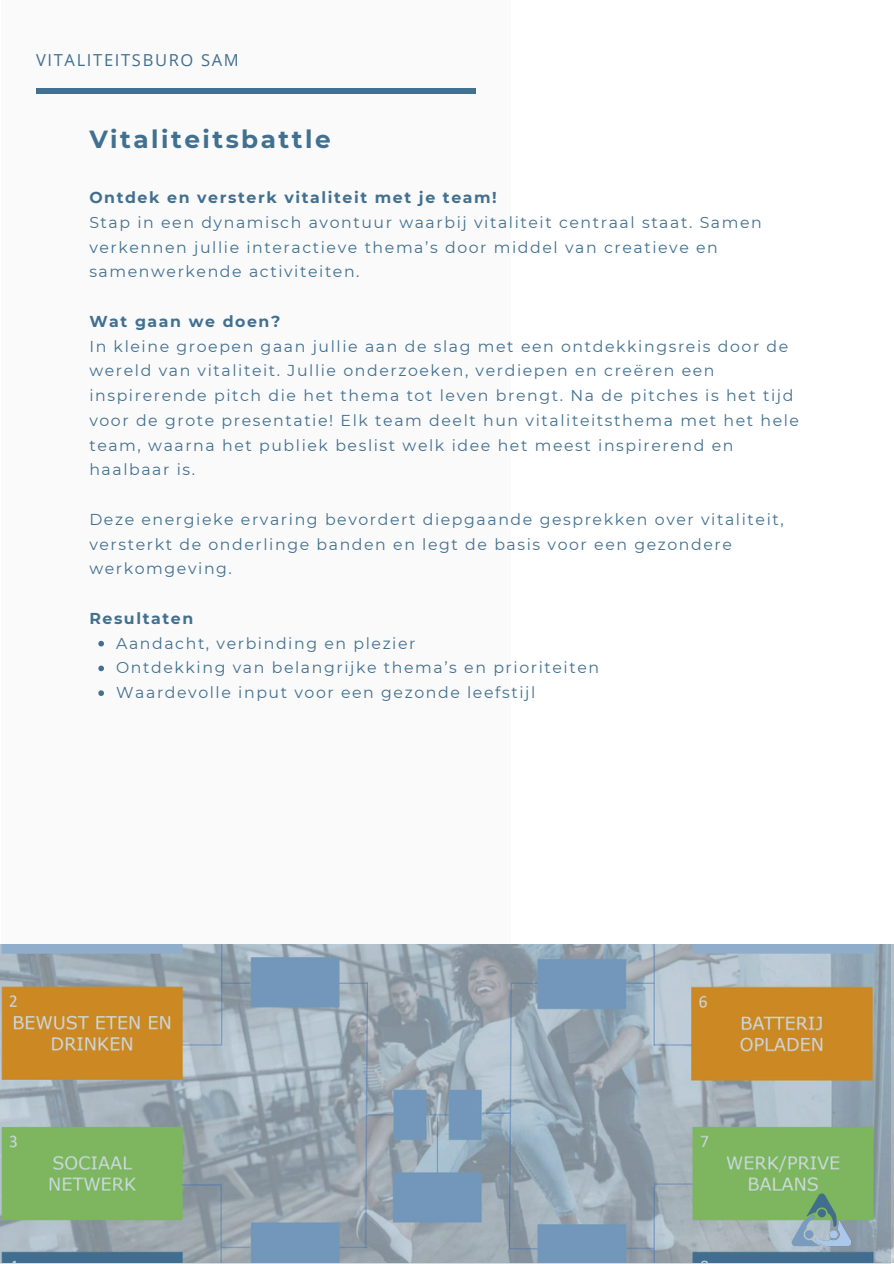
<style>
.page{position:relative;width:894px;height:1264px;background:#fff}
.page>*{position:absolute;margin:0;border:0;box-sizing:border-box;transform-origin:0 0}
.t1{font:700 24.75px "Montserrat";letter-spacing:.1em;color:#427090}
.t2{font:16.5px "Open Sans";letter-spacing:.1em;color:#427090}
.t3{font:15.75px/24.8px "Montserrat";letter-spacing:.1em;color:#427090}
.t4{font:700 15.75px "Montserrat";letter-spacing:.1em;color:#427090}
</style>
<div class="page">
<div style="left:1px;top:0;width:509px;height:1103px;background:#fafafa"></div>
<hr style="left:36px;top:89px;width:440px;height:4px;background:#427090">
<svg style="left:0;top:944px;width:890px;height:319px;background:#9aa79c"></svg>
<img style="left:789px;top:1191px;width:64px;height:58px">
<svg style="left:98px;top:641px;width:6px;height:5px"></svg>
<svg style="left:98px;top:665px;width:6px;height:6px"></svg>
<svg style="left:98px;top:690px;width:6px;height:6px"></svg>
<p class="t2" style="left:36px;top:49px;width:204px">VITALITEITSBURO SAM</p>
<h1 class="t1" style="left:89px;top:124px;width:243px">Vitaliteitsbattle</h1>
<p class="t4" style="left:89px;top:188px;width:409px">Ontdek en versterk vitaliteit met je team!</p>
<p class="t3" style="left:89px;top:210px;width:673px">Stap in een dynamisch avontuur waarbij vitaliteit centraal staat. Samen verkennen jullie interactieve thema’s door middel van creatieve en samenwerkende activiteiten.</p>
<p class="t4" style="left:89px;top:311px;width:192px">Wat gaan we doen?</p>
<p class="t3" style="left:89px;top:333px;width:711px">In kleine groepen gaan jullie aan de slag met een ontdekkingsreis door de wereld van vitaliteit. Jullie onderzoeken, verdiepen en creëren een inspirerende pitch die het thema tot leven brengt. Na de pitches is het tijd voor de grote presentatie! Elk team deelt hun vitaliteitsthema met het hele team, waarna het publiek beslist welk idee het meest inspirerend en haalbaar is.</p>
<p class="t3" style="left:89px;top:507px;width:695px">Deze energieke ervaring bevordert diepgaande gesprekken over vitaliteit, versterkt de onderlinge banden en legt de basis voor een gezondere werkomgeving.</p>
<h3 class="t4" style="left:89px;top:608px;width:105px">Resultaten</h3>
<p class="t3" style="left:116px;top:630px;width:301px">Aandacht, verbinding en plezier</p>
<p class="t3" style="left:116px;top:655px;width:484px">Ontdekking van belangrijke thema’s en prioriteiten</p>
<p class="t3" style="left:116px;top:680px;width:420px">Waardevolle input voor een gezonde leefstijl</p>
</div>
